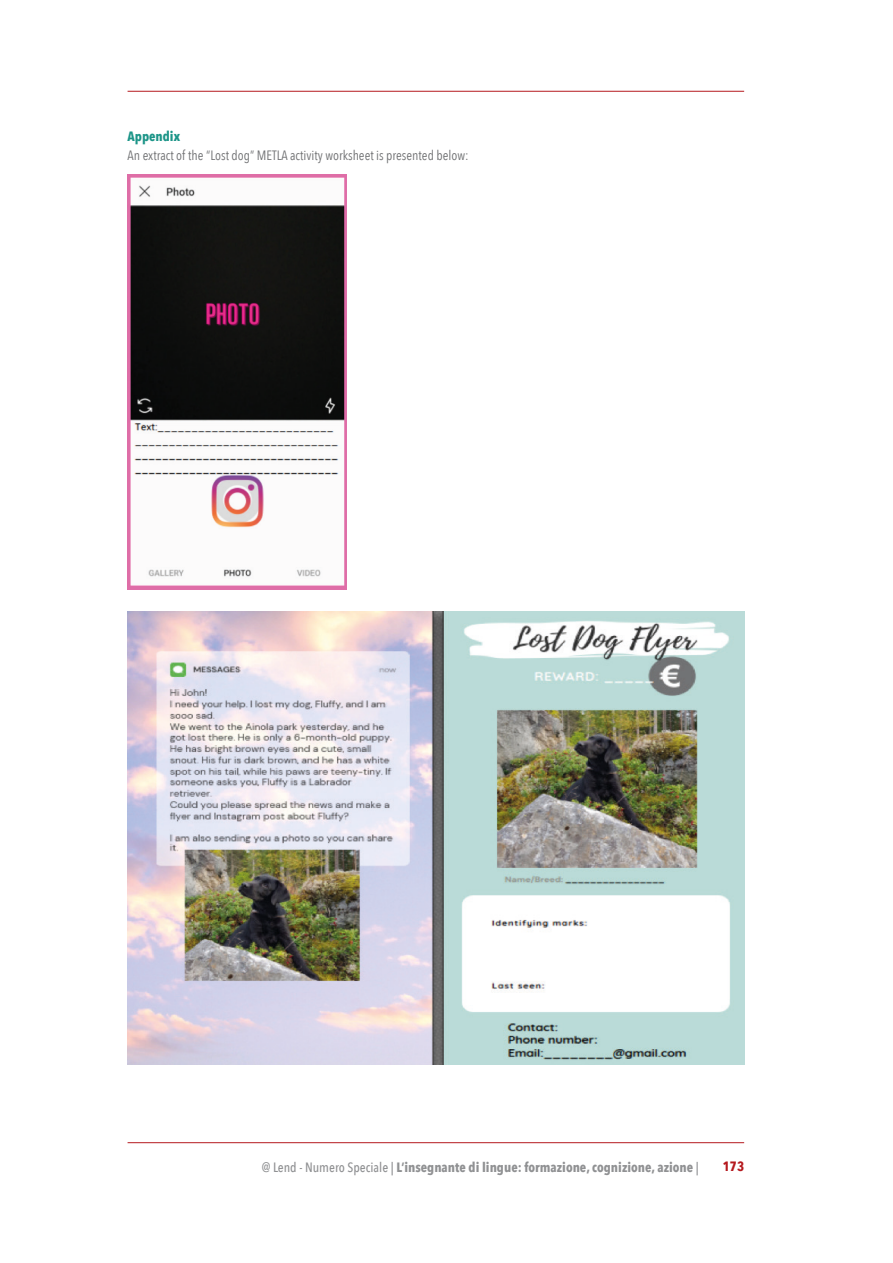
<style>
.page{position:relative;width:893px;height:1263px;background:#fff}
.page>*{position:absolute;margin:0;border:0;box-sizing:border-box;transform-origin:0 0}
.t1{font:700 13.5px "Avenir Next Condensed";color:#909193}
.t2{font:13.5px "Avenir Next Condensed";color:#707173}
.t3{font:700 13.5px "Avenir Next Condensed";color:#1c9588}
.t4{font:700 13.5px "Avenir Next Condensed";color:#b5191e}
.s1{font-weight:500}
</style>
<div class="page">
<hr style="left:128px;top:1142px;width:616px;height:1px;background:#b5191e">
<hr style="left:128px;top:91px;width:616px;height:1px;background:#b5191e">
<img style="left:128px;top:175px;width:218px;height:415px">
<img style="left:128px;top:611px;width:616px;height:453px">
<p class="t3" style="left:128px;top:128px;width:54px">Appendix</p>
<p class="t2" style="left:128px;top:144px;width:343px">An extract of the “Lost dog” METLA activity worksheet is presented below:</p>
<p class="t1" style="left:262px;top:1159px;width:438px"><span class="s1">@ Lend - Numero Speciale |</span> L’insegnante di lingue: formazione, cognizione, azione <span class="s1">|</span></p>
<p class="t4" style="left:723px;top:1158px;width:23px">173</p>
</div>
